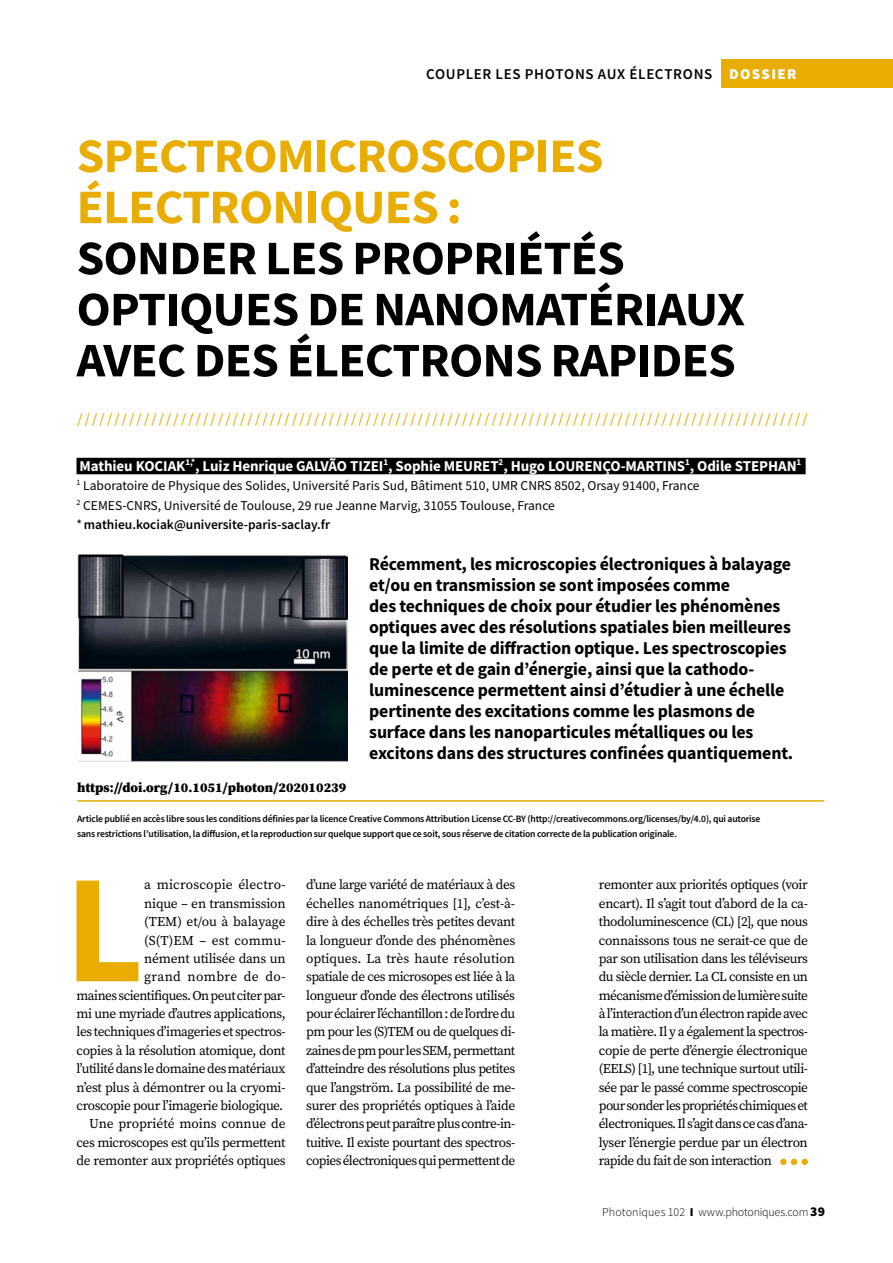
<style>
.page{position:relative;width:893px;height:1263px;background:#fff}
.page>*{position:absolute;margin:0;border:0;box-sizing:border-box;transform-origin:0 0}
.t1{font:700 154.35px "Source Sans Pro";color:#e8ad00}
.t2{font:700 48.15px/51px "Source Sans Pro";letter-spacing:-.02em;color:#000;scale:1.04 1}
.t3{font:700 48.15px/51.2px "Source Sans Pro";letter-spacing:-.02em;color:#e8ad00;scale:1.04 1}
.t4{font:700 18px/21px "Source Sans Pro";letter-spacing:-.01em;color:#000}
.t5{font:18px "Minion Pro";color:#e8ad00}
.t6{font:700 15px "Source Sans Pro";letter-spacing:-.005em;color:#fff}
.t7{font:600 15px "Source Sans Pro";color:#000}
.t8{font:900 15px "Source Sans Pro";letter-spacing:.09em;color:#fff}
.t9{font:13.5px/18.3px "Source Serif Pro";letter-spacing:-.03em;color:#000;text-align:justify}
.t10{font:13.5px/19.5px "Source Sans Pro";color:#000}
.t11{font:900 13.5px "Source Serif Pro";color:#000}
.t12{font:300 12px "Source Sans Pro";color:#000}
.t13{font:600 9.75px/15px "Source Sans Pro";letter-spacing:-.02em;color:#000}
.s1{font-weight:600}
.s2{font-weight:900}
.s3{font-weight:900;font-size:13.5px}
</style>
<div class="page">
<div style="left:721px;top:60px;width:172px;height:28px;background:#e8ad00"></div>
<img style="left:77px;top:555px;width:271px;height:206px">
<div style="left:77px;top:458px;width:729px;height:16px;background:#000"></div>
<hr style="left:77px;top:800px;width:747px;height:2px;background:#e8ad00">
<div style="left:780px;top:1159px;width:7px;height:6px;background:#e8ad00;border-radius:50%"></div>
<svg style="left:791px;top:1159px;width:6px;height:6px"></svg>
<div style="left:801px;top:1159px;width:7px;height:6px;background:#e8ad00;border-radius:50%"></div>
<p class="t7" style="left:426px;top:64px;width:12px">Coupler</p>
<p class="t7" style="left:496px;top:64px;width:9px">les</p>
<p class="t7" style="left:525px;top:64px;width:11px">photons</p>
<p class="t7" style="left:598px;top:64px;width:11px">aux</p>
<p class="t7" style="left:629px;top:64px;width:10px">électrons</p>
<p class="t8" style="left:729px;top:64px;width:69px">DOSSIER</p>
<h2 class="t3" style="left:77px;top:130px;width:508px">SPECTROMICROSCOPIES<br>ÉLECTRONIQUES :</h2>
<h2 class="t2" style="left:77px;top:232px;width:644px">SONDER LES PROPRIÉTÉS<br>OPTIQUES DE NANOMATÉRIAUX<br>AVEC DES ÉLECTRONS RAPIDES</h2>
<h3 class="t5" style="left:77px;top:408px;width:732px">///////////////////////////////////////////////////////////////////////////////////////////////////</h3>
<p class="t6" style="left:79px;top:455px;width:723px">Mathieu KOCIAK<sup>1,*</sup>, Luiz Henrique GALVÃO TIZEI<sup>1</sup>, Sophie MEURET<sup>2</sup>, Hugo LOURENÇO-MARTINS<sup>1</sup>, Odile STEPHAN<sup>1</sup></p>
<p class="t10" style="left:77px;top:476px;width:624px"><sup>1</sup> Laboratoire de Physique des Solides, Université Paris Sud, Bâtiment 510, UMR CNRS 8502, Orsay 91400, France<br><sup>2</sup> CEMES-CNRS, Université de Toulouse, 29 rue Jeanne Marvig, 31055 Toulouse, France<br>* <span class="s1">mathieu.kociak@universite-paris-saclay.fr</span></p>
<p class="t4" style="left:369px;top:553px;width:425px">Récemment, les microscopies électroniques à balayage et/ou en transmission se sont imposées comme<br>des techniques de choix pour étudier les phénomènes optiques avec des résolutions spatiales bien meilleures que la limite de diffraction optique. Les spectroscopies de perte et de gain d’énergie, ainsi que la cathodo&shy;luminescence permettent ainsi d’étudier à une échelle pertinente des excitations comme les plasmons de surface dans les nanoparticules métalliques ou les excitons dans des structures confinées quantiquement.</p>
<p class="t11" style="left:77px;top:778px;width:271px">https://doi.org/10.1051/photon/202010239</p>
<p class="t13" style="left:77px;top:811px;width:685px">Article publié en accès libre sous les conditions définies par la licence Creative Commons Attribution License CC-BY (http://creativecommons.org/licenses/by/4.0), qui autorise sans restrictions l’utilisation, la diffusion, et la reproduction sur quelque support que ce soit, sous réserve de citation correcte de la publication originale.</p>
<p class="t9" style="left:77px;top:876px;width:211px;text-align:right">a microscopie électro-<br>nique – en transmission<br>(TEM) et/ou à balayage<br>(S(T)EM – est commu-<br>nément utilisée dans un<br>grand nombre de do-<br>maines scientifiques. On peut citer par&shy;mi une myriade d’autres applications, les techniques d’imageries et spectros&shy;copies à la résolution atomique, dont l’utilité dans le domaine des matériaux n’est plus à démontrer ou la cryomi&shy;croscopie pour l’imagerie biologique.<br>Une propriété moins connue de ces microscopes est qu’ils permettent de remonter aux propriétés optiques</p>
<p class="t9" style="left:306px;top:876px;width:211px">d’une large variété de matériaux à des échelles nanométriques [1], c’est-à&shy;dire à des échelles très petites devant la longueur d’onde des phénomènes optiques. La très haute résolution spatiale de ces microsopes est liée à la longueur d’onde des électrons utilisés pour éclairer l’échantillon : de l’ordre du pm pour les (S)TEM ou de quelques di&shy;zaines de pm pour les SEM, permettant d’atteindre des résolutions plus petites que l’angström. La possibilité de me&shy;surer des propriétés optiques à l’aide d’électrons peut paraître plus contre-in&shy;tuitive. Il existe pourtant des spectros&shy;copies électroniques qui permettent de</p>
<p class="t9" style="left:599px;top:876px;width:211px">remonter aux priorités optiques (voir encart). Il s’agit tout d’abord de la ca&shy;thodoluminescence (CL) [2], que nous connaissons tous ne serait-ce que de par son utilisation dans les téléviseurs du siècle dernier. La CL consiste en un mécanisme d’émission de lumière suite à l’interaction d’un électron rapide avec la matière. Il y a également la spectros&shy;copie de perte d’énergie électronique (EELS) [1], une technique surtout utili&shy;sée par le passé comme spectroscopie pour sonder les propriétés chimiques et électroniques. Il s’agit dans ce cas d’ana&shy;lyser l’énergie perdue par un électron rapide du fait de son interaction</p>
<h1 class="t1" style="left:65px;top:825px;width:81px">L</h1>
<p class="t12" style="left:602px;top:1205px;width:224px">Photoniques 102 <span class="s2">I</span> www.photoniques.com <span class="s3">39</span></p>
</div>
